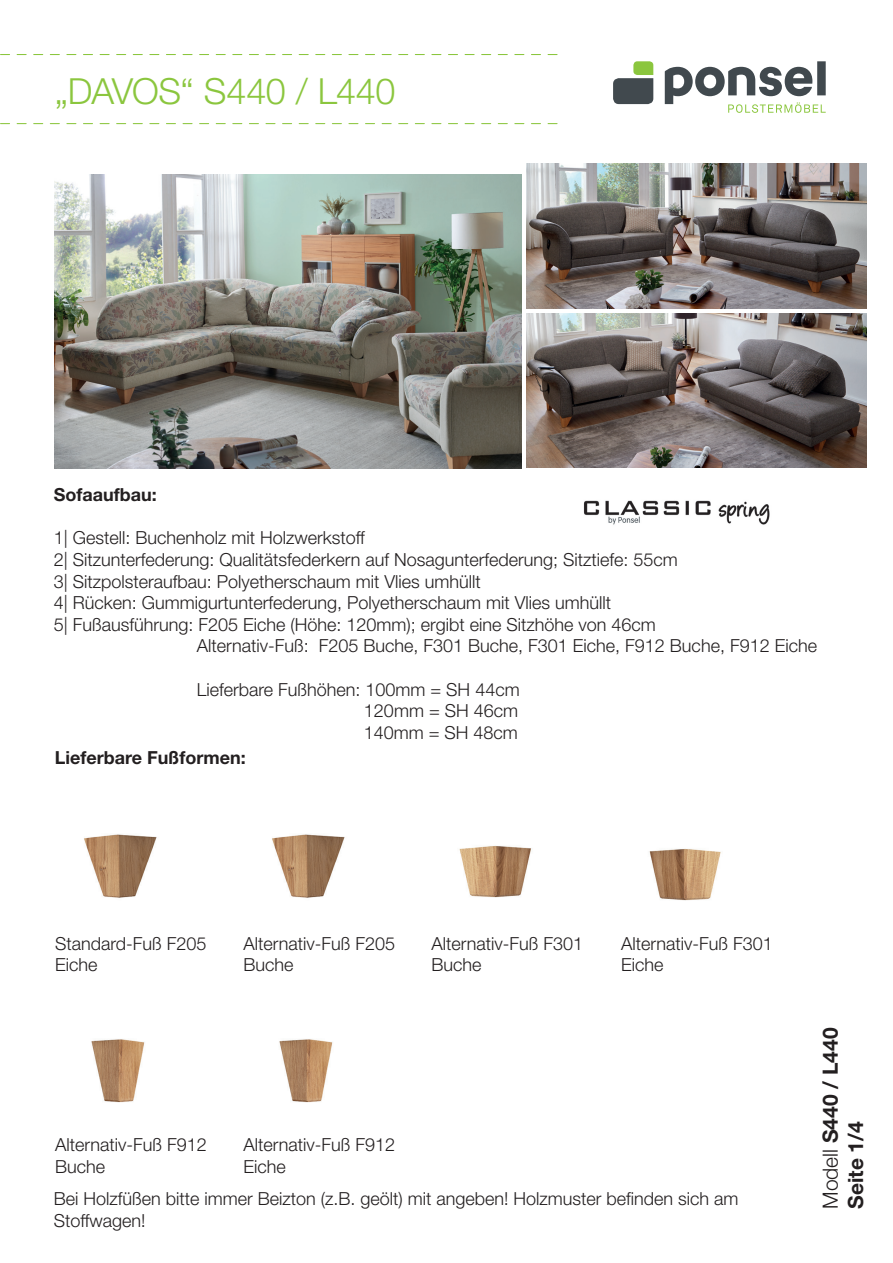
<style>
.page{position:relative;width:893px;height:1263px;background:#fff}
.page>*{position:absolute;margin:0;border:0;box-sizing:border-box;transform-origin:0 0}
.t1{font:300 36px "Helvetica Neue LT Std";letter-spacing:-.01em;color:#8bc63e}
.t2{font:700 21px/25.2px "Helvetica Neue LT Std";color:#231f20}
.t3{font:300 18px/21.6px "Helvetica Neue LT Std";color:#231f20}
.t4{font:700 18px "Helvetica Neue LT Std";color:#231f20}
.s1{font-weight:300}
</style>
<div class="page">
<svg style="left:665px;top:61px;width:161px;height:52px"></svg>
<svg style="left:613px;top:61px;width:40px;height:43px"></svg>
<svg style="left:1px;top:123px;width:556px;height:1px"></svg>
<svg style="left:1px;top:54px;width:556px;height:1px"></svg>
<img style="left:54px;top:175px;width:468px;height:293px">
<img style="left:583px;top:500px;width:187px;height:25px">
<img style="left:459px;top:846px;width:73px;height:52px">
<img style="left:649px;top:849px;width:72px;height:52px">
<img style="left:84px;top:834px;width:73px;height:64px">
<img style="left:272px;top:834px;width:73px;height:64px">
<img style="left:91px;top:1039px;width:54px;height:64px">
<img style="left:279px;top:1039px;width:54px;height:64px">
<img style="left:526px;top:164px;width:340px;height:144px">
<img style="left:526px;top:314px;width:340px;height:154px">
<h1 class="t1" style="left:55px;top:70px;width:342px">„DAVOS“ S440 / L440</h1>
<p class="t4" style="left:54px;top:484px;width:105px">Sofaaufbau:</p>
<p class="t3" style="left:54px;top:527px;width:313px">1| Gestell: Buchenholz mit Holzwerkstoff</p>
<p class="t3" style="left:54px;top:548px;width:626px">2| Sitzunterfederung: Qualitätsfederkern auf Nosagunterfederung; Sitztiefe: 55cm</p>
<p class="t3" style="left:54px;top:570px;width:429px">3| Sitzpolsteraufbau: Polyetherschaum mit Vlies umhüllt</p>
<p class="t3" style="left:54px;top:592px;width:559px">4| Rücken: Gummigurtunterfederung, Polyetherschaum mit Vlies umhüllt</p>
<p class="t3" style="left:54px;top:613px;width:604px">5| Fußausführung: F205 Eiche (Höhe: 120mm); ergibt eine Sitzhöhe von 46cm</p>
<p class="t3" style="left:197px;top:635px;width:622px">Alternativ-Fuß: F205 Buche, F301 Buche, F301 Eiche, F912 Buche, F912 Eiche</p>
<p class="t3" style="left:364px;top:678px;width:157px;text-align:justify;text-indent:-167px">Lieferbare Fußhöhen: 100mm = SH 44cm 120mm = SH 46cm 140mm = SH 48cm</p>
<p class="t4" style="left:55px;top:747px;width:192px">Lieferbare Fußformen:</p>
<p class="t3" style="left:55px;top:932px;width:153px">Standard-Fuß F205<br>Eiche</p>
<p class="t3" style="left:243px;top:932px;width:153px">Alternativ-Fuß F205<br>Buche</p>
<p class="t3" style="left:432px;top:932px;width:153px">Alternativ-Fuß F301<br>Buche</p>
<p class="t3" style="left:621px;top:932px;width:153px">Alternativ-Fuß F301<br>Eiche</p>
<p class="t3" style="left:55px;top:1134px;width:153px">Alternativ-Fuß F912<br>Buche</p>
<p class="t3" style="left:243px;top:1134px;width:153px">Alternativ-Fuß F912<br>Eiche</p>
<p class="t3" style="left:54px;top:1188px;width:686px">Bei Holzfüßen bitte immer Beizton (z.B. geölt) mit angeben! Holzmuster befinden sich am<br>Stoffwagen!</p>
<p class="t2" style="left:817px;top:1209px;width:183px;rotate:-90deg"><span class="s1">Modell</span> S440 / L440<br>Seite 1/4</p>
</div>
